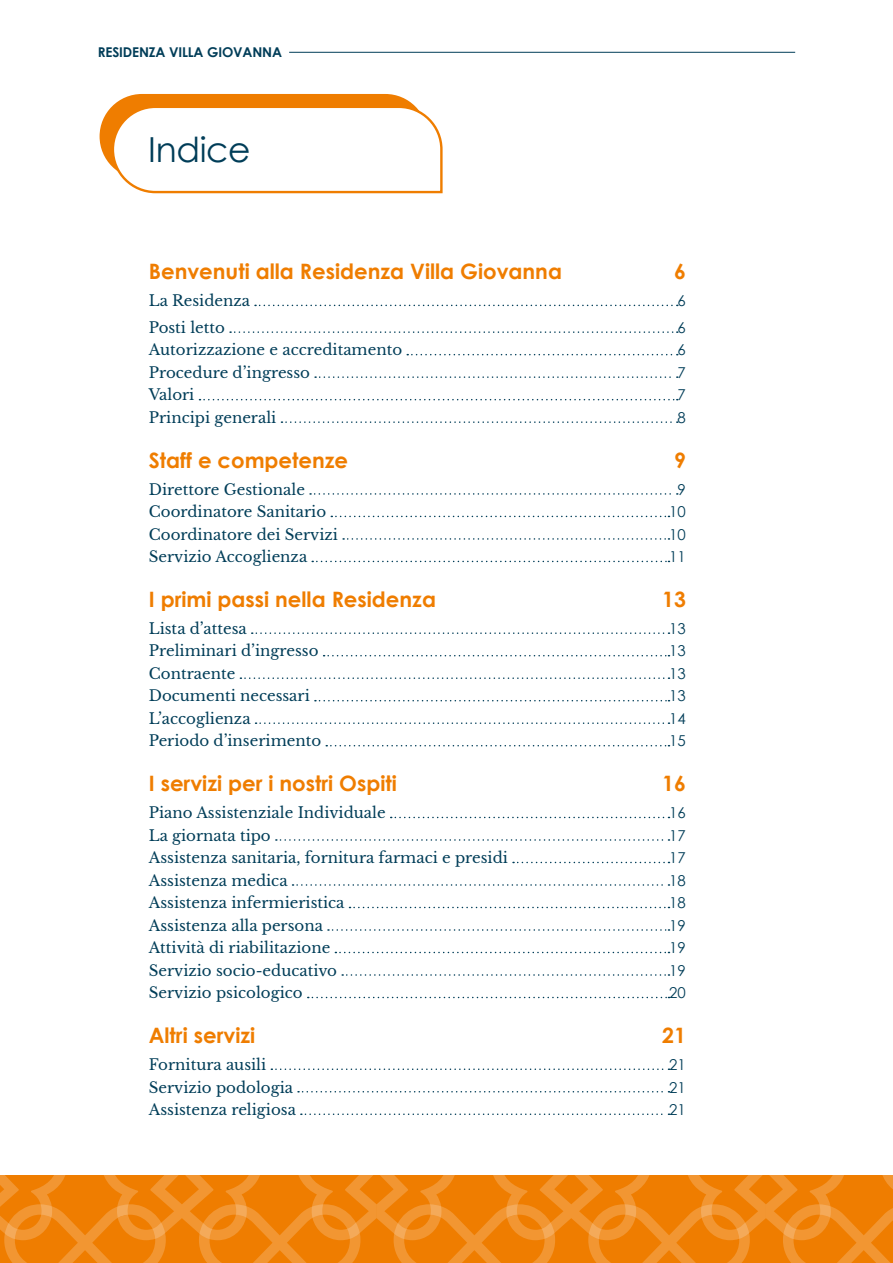
<style>
.page{position:relative;width:893px;height:1263px;background:#fff}
.page>*{position:absolute;margin:0;border:0;box-sizing:border-box;transform-origin:0 0}
.t1{font:34.5px "Century Gothic";letter-spacing:-.01em;color:#003d58}
.t2{font:700 21.15px "Century Gothic";color:#ef7d00}
.t3{font:15px "Libre Baskerville";color:#003d58}
.t4{font:15px "Century Gothic";color:#003d58}
.t5{font:700 13.5px "Century Gothic";letter-spacing:-.01em;color:#003d58}
</style>
<div class="page">
<svg style="left:0;top:1176px;width:893px;height:87px;background:#f08613"></svg>
<svg style="left:255px;top:305px;width:423px;height:1px"></svg>
<svg style="left:230px;top:331px;width:448px;height:2px"></svg>
<svg style="left:407px;top:354px;width:271px;height:1px"></svg>
<svg style="left:315px;top:376px;width:363px;height:2px"></svg>
<svg style="left:199px;top:399px;width:479px;height:1px"></svg>
<svg style="left:281px;top:421px;width:397px;height:2px"></svg>
<svg style="left:310px;top:493px;width:368px;height:2px"></svg>
<svg style="left:331px;top:516px;width:338px;height:1px"></svg>
<svg style="left:343px;top:538px;width:326px;height:2px"></svg>
<svg style="left:312px;top:561px;width:357px;height:1px"></svg>
<svg style="left:252px;top:632px;width:417px;height:2px"></svg>
<svg style="left:324px;top:655px;width:345px;height:1px"></svg>
<svg style="left:240px;top:677px;width:429px;height:2px"></svg>
<svg style="left:315px;top:700px;width:354px;height:1px"></svg>
<svg style="left:256px;top:722px;width:413px;height:2px"></svg>
<svg style="left:326px;top:745px;width:343px;height:1px"></svg>
<svg style="left:391px;top:817px;width:278px;height:1px"></svg>
<svg style="left:276px;top:839px;width:393px;height:2px"></svg>
<svg style="left:513px;top:862px;width:156px;height:1px"></svg>
<svg style="left:293px;top:884px;width:376px;height:2px"></svg>
<svg style="left:349px;top:907px;width:320px;height:1px"></svg>
<svg style="left:328px;top:929px;width:341px;height:2px"></svg>
<svg style="left:335px;top:952px;width:334px;height:1px"></svg>
<svg style="left:342px;top:974px;width:327px;height:2px"></svg>
<svg style="left:308px;top:997px;width:361px;height:1px"></svg>
<svg style="left:271px;top:1068px;width:398px;height:2px"></svg>
<svg style="left:298px;top:1091px;width:371px;height:1px"></svg>
<svg style="left:301px;top:1113px;width:368px;height:2px"></svg>
<hr style="left:289px;top:52px;width:506px;height:1px;background:#003d58">
<svg style="left:100px;top:94px;width:343px;height:100px"></svg>
<p class="t5" style="left:98px;top:44px;width:186px">RESIDENZA VILLA GIOVANNA</p>
<h1 class="t1" style="left:148px;top:129px;width:104px">Indice</h1>
<h2 class="t2" style="left:149px;top:258px;width:415px">Benvenuti alla Residenza Villa Giovanna</h2>
<h2 class="t2" style="left:674px;top:258px;width:13px">6</h2>
<p class="t3" style="left:149px;top:292px;width:103px">La Residenza</p>
<p class="t4" style="left:678px;top:292px;width:10px">6</p>
<p class="t3" style="left:149px;top:318px;width:78px">Posti letto</p>
<p class="t4" style="left:678px;top:318px;width:10px">6</p>
<p class="t3" style="left:149px;top:341px;width:255px">Autorizzazione e accreditamento</p>
<p class="t4" style="left:678px;top:341px;width:10px">6</p>
<p class="t3" style="left:149px;top:363px;width:163px">Procedure d’ingresso</p>
<p class="t4" style="left:678px;top:363px;width:10px">7</p>
<p class="t3" style="left:149px;top:386px;width:47px">Valori</p>
<p class="t4" style="left:678px;top:386px;width:10px">7</p>
<p class="t3" style="left:149px;top:408px;width:129px">Principi generali</p>
<p class="t4" style="left:678px;top:408px;width:10px">8</p>
<h2 class="t2" style="left:149px;top:447px;width:201px">Staff e competenze</h2>
<h2 class="t2" style="left:674px;top:447px;width:13px">9</h2>
<p class="t3" style="left:149px;top:480px;width:158px">Direttore Gestionale</p>
<p class="t4" style="left:678px;top:480px;width:10px">9</p>
<p class="t3" style="left:149px;top:503px;width:179px">Coordinatore Sanitario</p>
<p class="t4" style="left:669px;top:503px;width:18px">10</p>
<p class="t3" style="left:149px;top:525px;width:191px">Coordinatore dei Servizi</p>
<p class="t4" style="left:669px;top:525px;width:18px">10</p>
<p class="t3" style="left:149px;top:548px;width:160px">Servizio Accoglienza</p>
<p class="t4" style="left:669px;top:548px;width:18px">11</p>
<h2 class="t2" style="left:149px;top:586px;width:289px">I primi passi nella Residenza</h2>
<h2 class="t2" style="left:662px;top:586px;width:25px">13</h2>
<p class="t3" style="left:149px;top:619px;width:100px">Lista d’attesa</p>
<p class="t4" style="left:669px;top:619px;width:18px">13</p>
<p class="t3" style="left:149px;top:642px;width:171px">Preliminari d’ingresso</p>
<p class="t4" style="left:669px;top:642px;width:18px">13</p>
<p class="t3" style="left:149px;top:664px;width:88px">Contraente</p>
<p class="t4" style="left:669px;top:664px;width:18px">13</p>
<p class="t3" style="left:149px;top:687px;width:163px">Documenti necessari</p>
<p class="t4" style="left:669px;top:687px;width:18px">13</p>
<p class="t3" style="left:149px;top:709px;width:103px">L’accoglienza</p>
<p class="t4" style="left:669px;top:709px;width:18px">14</p>
<p class="t3" style="left:149px;top:732px;width:174px">Periodo d’inserimento</p>
<p class="t4" style="left:669px;top:732px;width:18px">15</p>
<h2 class="t2" style="left:149px;top:770px;width:250px">I servizi per i nostri Ospiti</h2>
<h2 class="t2" style="left:662px;top:770px;width:25px">16</h2>
<p class="t3" style="left:149px;top:804px;width:238px">Piano Assistenziale Individuale</p>
<p class="t4" style="left:669px;top:804px;width:18px">16</p>
<p class="t3" style="left:149px;top:826px;width:123px">La giornata tipo</p>
<p class="t4" style="left:669px;top:826px;width:18px">17</p>
<p class="t3" style="left:149px;top:849px;width:361px">Assistenza sanitaria, fornitura farmaci e presidi</p>
<p class="t4" style="left:669px;top:849px;width:18px">17</p>
<p class="t3" style="left:149px;top:871px;width:140px">Assistenza medica</p>
<p class="t4" style="left:669px;top:871px;width:18px">18</p>
<p class="t3" style="left:149px;top:894px;width:197px">Assistenza infermieristica</p>
<p class="t4" style="left:669px;top:894px;width:18px">18</p>
<p class="t3" style="left:149px;top:916px;width:176px">Assistenza alla persona</p>
<p class="t4" style="left:669px;top:916px;width:18px">19</p>
<p class="t3" style="left:149px;top:939px;width:183px">Attività di riabilitazione</p>
<p class="t4" style="left:669px;top:939px;width:18px">19</p>
<p class="t3" style="left:149px;top:961px;width:190px">Servizio socio-educativo</p>
<p class="t4" style="left:669px;top:961px;width:18px">19</p>
<p class="t3" style="left:149px;top:984px;width:155px">Servizio psicologico</p>
<p class="t4" style="left:669px;top:984px;width:18px">20</p>
<h2 class="t2" style="left:149px;top:1022px;width:108px">Altri servizi</h2>
<h2 class="t2" style="left:662px;top:1022px;width:25px">21</h2>
<p class="t3" style="left:149px;top:1055px;width:119px">Fornitura ausili</p>
<p class="t4" style="left:669px;top:1055px;width:18px">21</p>
<p class="t3" style="left:149px;top:1078px;width:146px">Servizio podologia</p>
<p class="t4" style="left:669px;top:1078px;width:18px">21</p>
<p class="t3" style="left:149px;top:1100px;width:149px">Assistenza religiosa</p>
<p class="t4" style="left:669px;top:1100px;width:18px">21</p>
</div>
